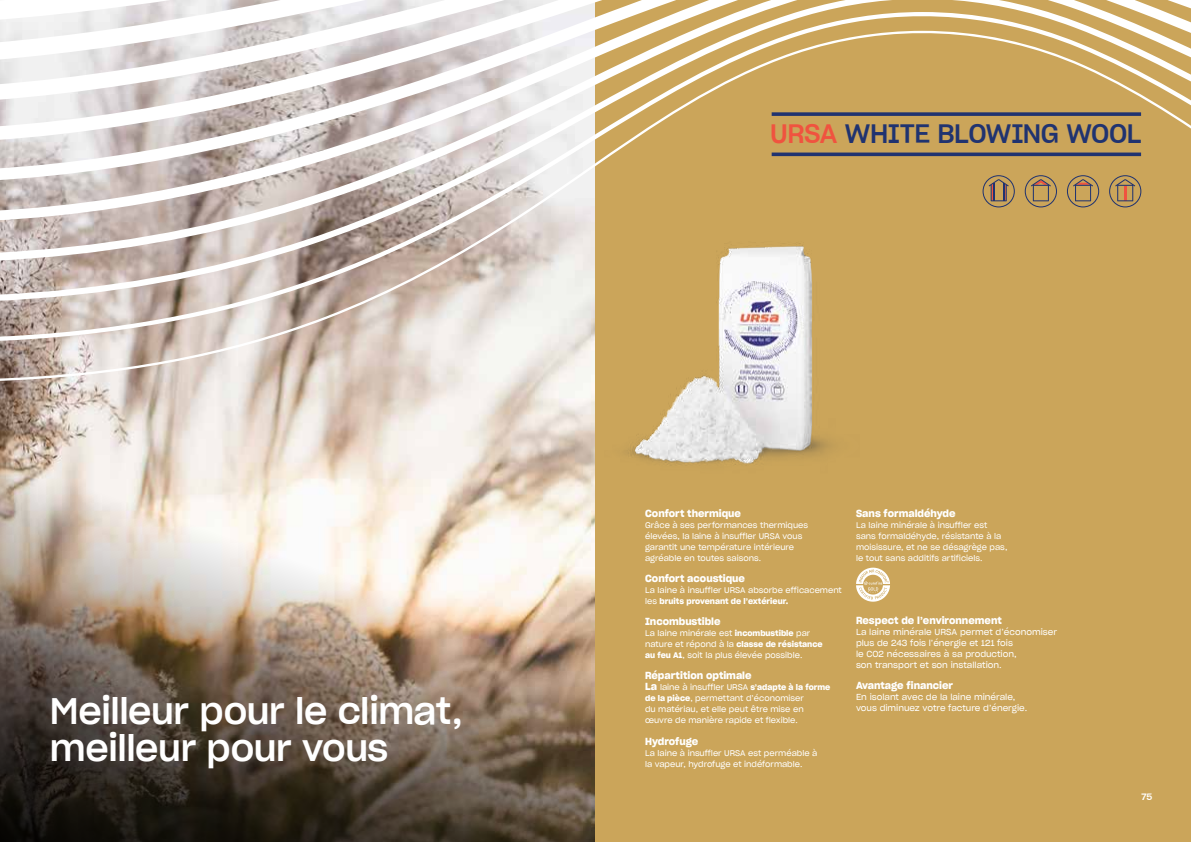
<style>
.page{position:relative;width:1191px;height:842px;background:#fff}
.page>*{position:absolute;margin:0;border:0;box-sizing:border-box;transform-origin:0 0}
.t1{font:36px/37px "Sharp Grotesk PE Medium 20";letter-spacing:-.01em;color:#fff}
.t2{font:26px "Sharp Grotesk PE Medium 20";letter-spacing:-.02em;color:#203370}
.t3{font:10px "Sharp Grotesk PE Sm Bold 20";color:#fff}
.t4{font:9px "Sharp Grotesk PE Medium 20";color:#fff}
.t5{font:8.5px/11px "Sharp Grotesk PE Book 20";color:#fff}
.t6{font:8px/11px "Sharp Grotesk PE Book 20";color:#fff}
.t7{font:8px "Sharp Grotesk PE Sm Bold 20";color:#fff}
.s1{color:#f0533f}
.s2{font-family:"Sharp Grotesk PE Book 20"}
.s3{font-family:"Sharp Grotesk PE Sm Bold 20"}
.s4{font-family:"Sharp Grotesk PE Sm Bold 20";font-size:10px}
</style>
<div class="page">
<img style="left:0;top:381px;width:595px;height:461px">
<div style="left:595px;top:0;width:596px;height:842px;background:#cba55a"></div>
<svg style="left:0;top:341px;width:564px;height:40px;background:#dacfc7"></svg>
<svg style="left:0;top:301px;width:564px;height:40px;background:#d6cbc3"></svg>
<svg style="left:0;top:261px;width:564px;height:40px;background:#cdbfb7"></svg>
<svg style="left:0;top:221px;width:564px;height:40px;background:#c6b9b2"></svg>
<svg style="left:0;top:180px;width:1142px;height:41px"></svg>
<svg style="left:0;top:140px;width:1142px;height:40px"></svg>
<svg style="left:0;top:100px;width:1191px;height:40px"></svg>
<svg style="left:0;top:60px;width:1191px;height:40px"></svg>
<svg style="left:0;top:20px;width:1191px;height:40px"></svg>
<svg style="left:5px;top:0;width:1186px;height:20px"></svg>
<svg style="left:1024px;top:175px;width:33px;height:32px"></svg>
<svg style="left:1067px;top:175px;width:32px;height:32px"></svg>
<svg style="left:1109px;top:175px;width:32px;height:32px"></svg>
<svg style="left:982px;top:175px;width:32px;height:32px"></svg>
<img style="left:564px;top:194px;width:336px;height:335px">
<svg style="left:771px;top:112px;width:370px;height:4px"></svg>
<hr style="left:771px;top:153px;width:370px;height:3px;background:#203370">
<svg style="left:856px;top:568px;width:34px;height:34px"></svg>
<h1 class="t1" style="left:50px;top:690px;width:414px">Meilleur pour le climat, meilleur pour vous</h1>
<h2 class="t2" style="left:770px;top:113px;width:373px"><span class="s1">URSA</span> WHITE BLOWING WOOL</h2>
<p class="t3" style="left:645px;top:505px;width:97px">Confort thermique</p>
<p class="t6" style="left:645px;top:519px;width:164px">Grâce à ses performances thermiques élevées, la laine à insuffler URSA vous garantit une température intérieure agréable en toutes saisons.</p>
<p class="t3" style="left:645px;top:570px;width:101px">Confort acoustique</p>
<p class="t6" style="left:645px;top:584px;width:198px">La laine à insuffler URSA absorbe efficacement</p>
<p class="t7" style="left:645px;top:595px;width:145px"><span class="s2">les</span> bruits provenant de l’extérieur.</p>
<p class="t3" style="left:645px;top:613px;width:77px">Incombustible</p>
<p class="t6" style="left:645px;top:627px;width:167px">La laine minérale est <span class="s3">incombustible</span> par</p>
<p class="t7" style="left:645px;top:638px;width:179px"><span class="s2">nature et répond à la</span> classe de résistance</p>
<p class="t6" style="left:645px;top:649px;width:159px"><span class="s3">au feu A1</span>, soit la plus élevée possible.</p>
<p class="t3" style="left:645px;top:667px;width:108px">Répartition optimale</p>
<p class="t6" style="left:645px;top:681px;width:187px"><span class="s4">La</span> laine à insuffler URSA <span class="s3">s’adapte à la forme de la pièce</span>, permettant d’économiser<br>du matériau, et elle peut être mise en œuvre de manière rapide et flexible.</p>
<p class="t3" style="left:645px;top:733px;width:55px">Hydrofuge</p>
<p class="t6" style="left:645px;top:747px;width:174px">La laine à insuffler URSA est perméable à la vapeur, hydrofuge et indéformable.</p>
<p class="t3" style="left:856px;top:505px;width:101px">Sans formaldéhyde</p>
<p class="t6" style="left:856px;top:519px;width:153px">La laine minérale à insuffler est sans formaldéhyde, résistante à la moisissure, et ne se désagrège pas, le tout sans additifs artificiels.</p>
<p class="t3" style="left:856px;top:612px;width:147px">Respect de l’environnement</p>
<p class="t5" style="left:856px;top:626px;width:202px">La laine minérale URSA permet d’économiser plus de 243 fois l’énergie et 121 fois<br>le CO2 nécessaires à sa production,<br>son transport et son installation.</p>
<p class="t3" style="left:856px;top:677px;width:98px">Avantage financier</p>
<p class="t5" style="left:856px;top:691px;width:173px">En isolant avec de la laine minérale, vous diminuez votre facture d’énergie.</p>
<p class="t4" style="left:1141px;top:789px;width:12px">75</p>
</div>
